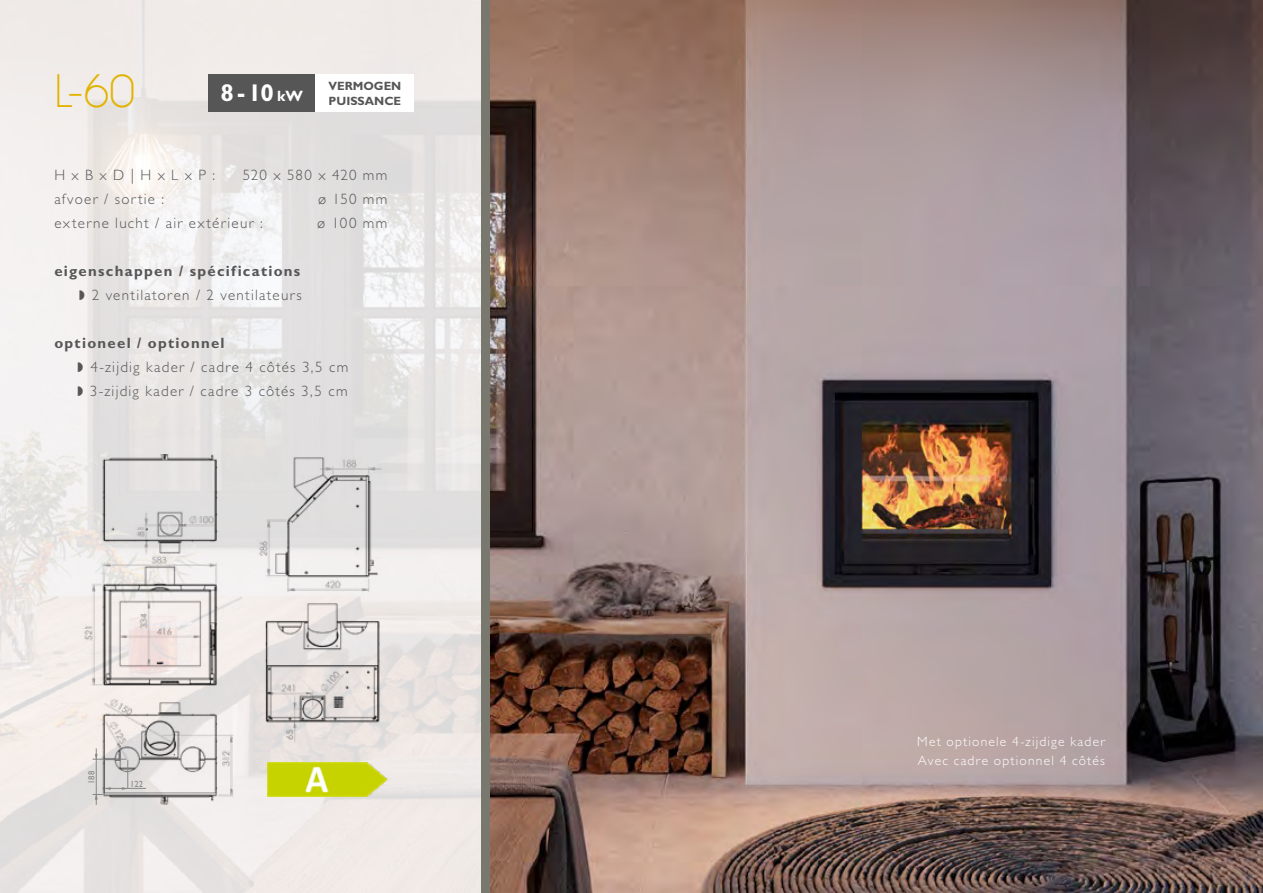
<style>
.page{position:relative;width:1263px;height:893px;background:#fff}
.page>*{position:absolute;margin:0;border:0;box-sizing:border-box;transform-origin:0 0}
.t1{font:42px "Caviar Dreams";color:#e1b300}
.t2{font:700 24.3px "Gill Sans Std";color:#fff}
.t3{font:300 15px/24px "Gill Sans Std";letter-spacing:.085em;color:#565656}
.t4{font:700 15px "Gill Sans Std";letter-spacing:.085em;color:#565656}
.t5{font:300 13.5px/19.5px "Gill Sans Std";letter-spacing:.09em;color:#fff}
.t6{font:700 12px "Gill Sans Std";color:#565656}
.t7{font:9px "Gill Sans Std";letter-spacing:.01em;color:#878786;scale:.95 1}
.s1{font-size:15px}
</style>
<div class="page">
<img style="left:490px;top:0;width:773px;height:893px">
<svg style="left:0;top:0;width:482px;height:893px;fill:#efeae7"></svg>
<div style="left:482px;top:0;width:8px;height:893px;background:#79786f"></div>
<div style="left:208px;top:74px;width:107px;height:38px;background:#565656"></div>
<div style="left:315px;top:74px;width:99px;height:38px;background:#fff"></div>
<img style="left:267px;top:763px;width:127px;height:34px">
<img style="left:248px;top:449px;width:144px;height:149px">
<img style="left:81px;top:454px;width:154px;height:351px">
<img style="left:259px;top:595px;width:133px;height:148px">
<hr style="left:105px;top:788px;width:41px;height:1px;background:#878786">
<svg style="left:122px;top:760px;width:7px;height:30px"></svg>
<hr style="left:93px;top:759px;width:33px;height:1px;background:#878786">
<hr style="left:96px;top:748px;width:1px;height:57px;background:#878786">
<svg style="left:93px;top:787px;width:18px;height:13px"></svg>
<svg style="left:54px;top:300px;width:14px;height:1px"></svg>
<svg style="left:80px;top:290px;width:4px;height:10px"></svg>
<svg style="left:54px;top:372px;width:14px;height:1px"></svg>
<svg style="left:78px;top:362px;width:5px;height:10px"></svg>
<svg style="left:54px;top:396px;width:14px;height:1px"></svg>
<svg style="left:78px;top:386px;width:5px;height:10px"></svg>
<h1 class="t1" style="left:54px;top:66px;width:82px">L-60</h1>
<p class="t6" style="left:328px;top:79px;width:74px">VERMOGEN</p>
<h2 class="t2" style="left:221px;top:78px;width:84px">8-10<span class="s1">kW</span></h2>
<p class="t6" style="left:329px;top:94px;width:74px">PUISSANCE</p>
<p class="t3" style="left:54px;top:163px;width:162px">H x B x D | H x L x P :</p>
<p class="t3" style="left:243px;top:163px;width:146px">520 x 580 x 420 mm</p>
<p class="t3" style="left:54px;top:187px;width:111px">afvoer / sortie :</p>
<p class="t3" style="left:318px;top:187px;width:71px">ø 150 mm</p>
<p class="t3" style="left:54px;top:211px;width:210px">externe lucht / air extérieur :</p>
<p class="t3" style="left:317px;top:211px;width:72px">ø 100 mm</p>
<p class="t4" style="left:54px;top:262px;width:247px">eigenschappen / spécifications</p>
<p class="t3" style="left:92px;top:283px;width:211px">2 ventilatoren / 2 ventilateurs</p>
<p class="t4" style="left:54px;top:334px;width:172px">optioneel / optionnel</p>
<p class="t3" style="left:90px;top:355px;width:260px">4-zijdig kader / cadre 4 côtés 3,5 cm<br>3-zijdig kader / cadre 3 côtés 3,5 cm</p>
<p class="t7" style="left:86px;top:784px;width:15px;rotate:-90deg">188</p>
<p class="t7" style="left:130px;top:779px;width:15px">122</p>
<p class="t5" style="left:917px;top:732px;width:189px">Met optionele 4-zijdige kader<br>Avec cadre optionnel 4 côtés</p>
</div>
